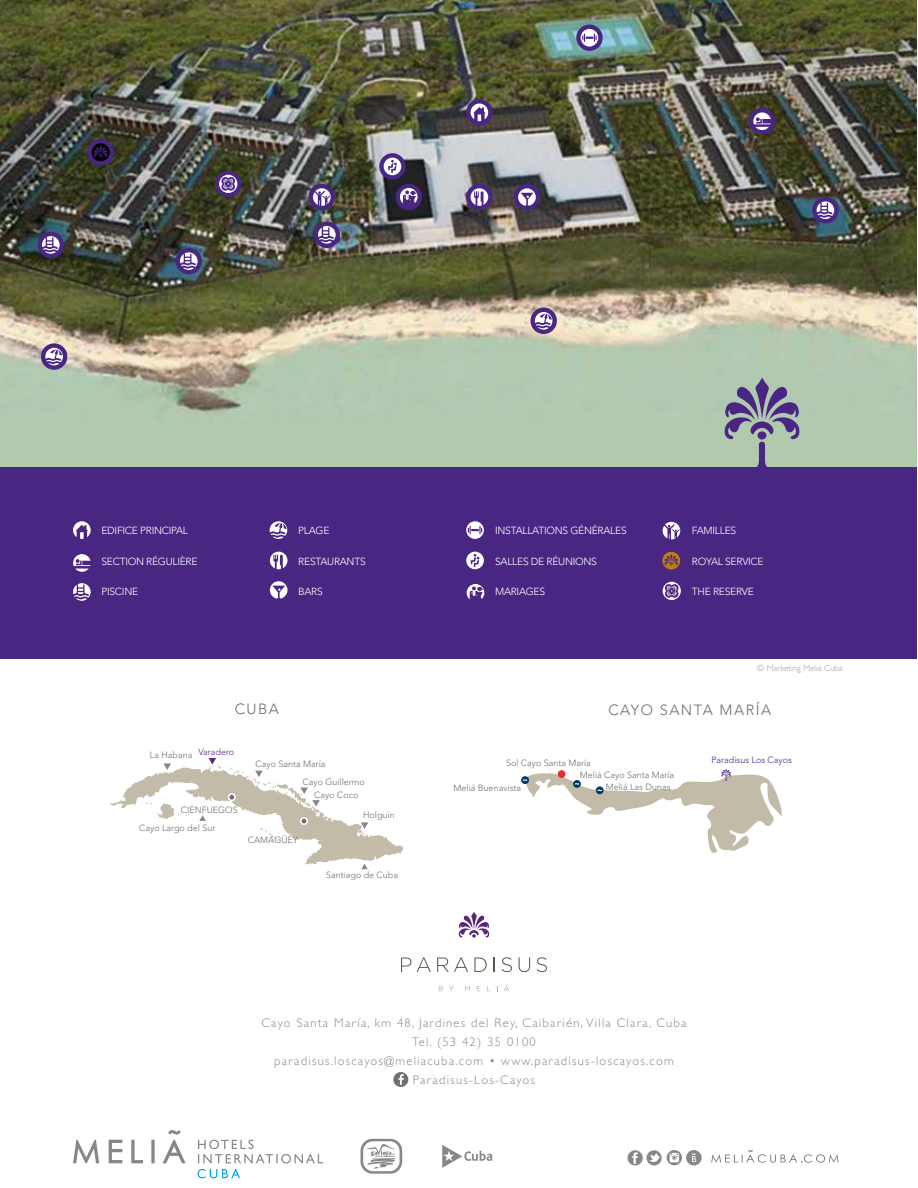
<style>
.page{position:relative;width:918px;height:1188px;background:#fff}
.page>*{position:absolute;margin:0;border:0;box-sizing:border-box;transform-origin:0 0}
.t1{font:300 14.7px "Avenir LT Std";letter-spacing:.1em;color:#706f6f}
.t2{font:300 12.45px/19px "Gill Sans Std";letter-spacing:.1em;color:#878787;text-align:center}
.t3{font:300 10.35px "Avenir LT Std";letter-spacing:-.025em;color:#fff}
.t4{font:300 9px/11.9px "Avenir LT Std";color:#706f6f}
.t5{font:300 9px "Avenir LT Std";color:#4a2683}
.t6{font:300 8.85px "Gill Sans Std";color:#9b9b9a}
</style>
<div class="page">
<img style="left:0;top:0;width:916px;height:467px">
<div style="left:0;top:467px;width:916px;height:192px;background:#4a2683"></div>
<svg style="left:73px;top:521px;width:18px;height:18px"></svg>
<svg style="left:73px;top:554px;width:18px;height:18px"></svg>
<svg style="left:73px;top:583px;width:18px;height:18px"></svg>
<svg style="left:270px;top:521px;width:17px;height:18px"></svg>
<svg style="left:270px;top:552px;width:18px;height:17px"></svg>
<svg style="left:270px;top:581px;width:18px;height:18px"></svg>
<svg style="left:466px;top:521px;width:18px;height:18px"></svg>
<svg style="left:466px;top:552px;width:18px;height:17px"></svg>
<svg style="left:467px;top:584px;width:17px;height:15px"></svg>
<svg style="left:663px;top:522px;width:17px;height:17px"></svg>
<svg style="left:442px;top:1145px;width:50px;height:23px"></svg>
<svg style="left:361px;top:1139px;width:41px;height:35px"></svg>
<svg style="left:73px;top:1130px;width:250px;height:33px"></svg>
<svg style="left:197px;top:1169px;width:43px;height:9px"></svg>
<svg style="left:711px;top:1150px;width:128px;height:13px"></svg>
<svg style="left:439px;top:986px;width:4px;height:5px"></svg>
<svg style="left:465px;top:986px;width:5px;height:5px"></svg>
<svg style="left:477px;top:986px;width:4px;height:5px"></svg>
<svg style="left:504px;top:984px;width:5px;height:7px"></svg>
<svg style="left:401px;top:958px;width:10px;height:14px"></svg>
<svg style="left:417px;top:957px;width:14px;height:15px"></svg>
<svg style="left:437px;top:957px;width:31px;height:15px"></svg>
<svg style="left:474px;top:958px;width:13px;height:14px"></svg>
<svg style="left:494px;top:958px;width:1px;height:14px"></svg>
<svg style="left:502px;top:957px;width:10px;height:15px"></svg>
<svg style="left:519px;top:958px;width:11px;height:14px"></svg>
<svg style="left:537px;top:957px;width:10px;height:15px"></svg>
<svg style="left:459px;top:912px;width:30px;height:26px"></svg>
<svg style="left:41px;top:343px;width:26px;height:27px"></svg>
<svg style="left:45px;top:348px;width:18px;height:17px"></svg>
<svg style="left:530px;top:308px;width:27px;height:26px"></svg>
<svg style="left:535px;top:312px;width:17px;height:18px"></svg>
<div style="left:38px;top:232px;width:26px;height:26px;background:#4a2683;border-radius:50%"></div>
<svg style="left:42px;top:236px;width:18px;height:18px"></svg>
<div style="left:176px;top:248px;width:26px;height:26px;background:#4a2683;border-radius:50%"></div>
<svg style="left:180px;top:252px;width:18px;height:18px"></svg>
<div style="left:812px;top:197px;width:27px;height:26px;background:#4a2683;border-radius:50%"></div>
<svg style="left:817px;top:201px;width:17px;height:18px"></svg>
<div style="left:314px;top:222px;width:26px;height:26px;background:#4a2683;border-radius:50%"></div>
<svg style="left:318px;top:226px;width:18px;height:18px"></svg>
<svg style="left:87px;top:139px;width:27px;height:27px"></svg>
<div style="left:309px;top:184px;width:26px;height:26px;background:#4a2683;border-radius:50%"></div>
<svg style="left:313px;top:188px;width:18px;height:18px"></svg>
<div style="left:396px;top:184px;width:26px;height:26px;background:#4a2683;border-radius:50%"></div>
<svg style="left:400px;top:188px;width:18px;height:15px"></svg>
<svg style="left:379px;top:153px;width:27px;height:27px"></svg>
<svg style="left:384px;top:158px;width:17px;height:17px"></svg>
<div style="left:466px;top:184px;width:27px;height:26px;background:#4a2683;border-radius:50%"></div>
<svg style="left:471px;top:188px;width:17px;height:18px"></svg>
<div style="left:514px;top:184px;width:26px;height:26px;background:#4a2683;border-radius:50%"></div>
<svg style="left:518px;top:188px;width:18px;height:18px"></svg>
<svg style="left:466px;top:99px;width:27px;height:27px"></svg>
<svg style="left:471px;top:104px;width:17px;height:17px"></svg>
<svg style="left:576px;top:25px;width:27px;height:26px"></svg>
<svg style="left:581px;top:29px;width:17px;height:18px"></svg>
<div style="left:749px;top:108px;width:26px;height:26px;background:#4a2683;border-radius:50%"></div>
<svg style="left:753px;top:112px;width:18px;height:18px"></svg>
<svg style="left:724px;top:377px;width:76px;height:90px"></svg>
<svg style="left:523px;top:769px;width:259px;height:84px"></svg>
<svg style="left:628px;top:1150px;width:74px;height:16px"></svg>
<svg style="left:92px;top:144px;width:18px;height:17px"></svg>
<svg style="left:663px;top:552px;width:17px;height:17px"></svg>
<svg style="left:110px;top:758px;width:293px;height:111px"></svg>
<div style="left:300px;top:817px;width:8px;height:8px;border:2px solid #fff;border-radius:50%"></div>
<div style="left:393px;top:1072px;width:15px;height:15px;background:#706f6f;border-radius:50%"></div>
<svg style="left:399px;top:1074px;width:5px;height:11px"></svg>
<div style="left:215px;top:171px;width:26px;height:26px;background:#4a2683;border-radius:50%"></div>
<div style="left:663px;top:582px;width:18px;height:18px;background:#fff;border-radius:50%"></div>
<svg style="left:665px;top:584px;width:14px;height:14px"></svg>
<svg style="left:219px;top:175px;width:18px;height:18px"></svg>
<svg style="left:221px;top:177px;width:14px;height:14px"></svg>
<svg style="left:904px;top:0;width:13px;height:1px"></svg>
<p class="t3" style="left:101px;top:524px;width:88px">EDIFICE PRINCIPAL</p>
<p class="t3" style="left:101px;top:555px;width:98px">SECTION RÉGULIÈRE</p>
<p class="t3" style="left:101px;top:586px;width:38px">PISCINE</p>
<p class="t3" style="left:298px;top:524px;width:33px">PLAGE</p>
<p class="t3" style="left:298px;top:555px;width:69px">RESTAURANTS</p>
<p class="t3" style="left:298px;top:586px;width:26px">BARS</p>
<p class="t3" style="left:495px;top:524px;width:133px">INSTALLATIONS GÉNÉRALES</p>
<p class="t3" style="left:495px;top:555px;width:103px">SALLES DE RÉUNIONS</p>
<p class="t3" style="left:495px;top:586px;width:52px">MARIAGES</p>
<p class="t3" style="left:692px;top:524px;width:46px">FAMILLES</p>
<p class="t3" style="left:692px;top:555px;width:73px">ROYAL SERVICE</p>
<p class="t3" style="left:692px;top:586px;width:63px">THE RESERVE</p>
<p class="t6" style="left:757px;top:663px;width:87px">© Marketing Meliá Cuba</p>
<h1 class="t1" style="left:235px;top:701px;width:46px">CUBA</h1>
<h1 class="t1" style="left:609px;top:701px;width:164px">CAYO SANTA MARÍA</h1>
<p class="t4" style="left:150px;top:749px;width:86px">La Habana <sup>Varadero</sup></p>
<p class="t4" style="left:181px;top:804px;width:59px">CIENFUEGOS</p>
<p class="t4" style="left:139px;top:822px;width:78px">Cayo Largo del Sur</p>
<p class="t4" style="left:256px;top:758px;width:72px">Cayo Santa María</p>
<p class="t4" style="left:303px;top:776px;width:64px;line-height:12.9px;text-align:center">Cayo Guillermo<br>Cayo Coco</p>
<p class="t4" style="left:363px;top:809px;width:33px">Holguín</p>
<p class="t4" style="left:248px;top:834px;width:52px">CAMAGÜEY</p>
<p class="t4" style="left:326px;top:869px;width:74px">Santiago de Cuba</p>
<p class="t4" style="left:580px;top:757px;width:96px;text-indent:-74px">Sol Cayo Santa María<br>Meliá Cayo Santa María</p>
<p class="t4" style="left:454px;top:782px;width:69px">Meliá Buenavista</p>
<p class="t4" style="left:606px;top:781px;width:66px">Meliá Las Dunas</p>
<p class="t5" style="left:711px;top:755px;width:82px">Paradisus Los Cayos</p>
<h2 class="t2" style="left:262px;top:1013px;width:426px">Cayo Santa María, km 48, Jardines del Rey, Caibarién, Villa Clara, Cuba Tel. (53 42) 35 0100<br>paradisus.loscayos@meliacuba.com • www.paradisus-loscayos.com Paradisus-Los-Cayos</h2>
</div>
